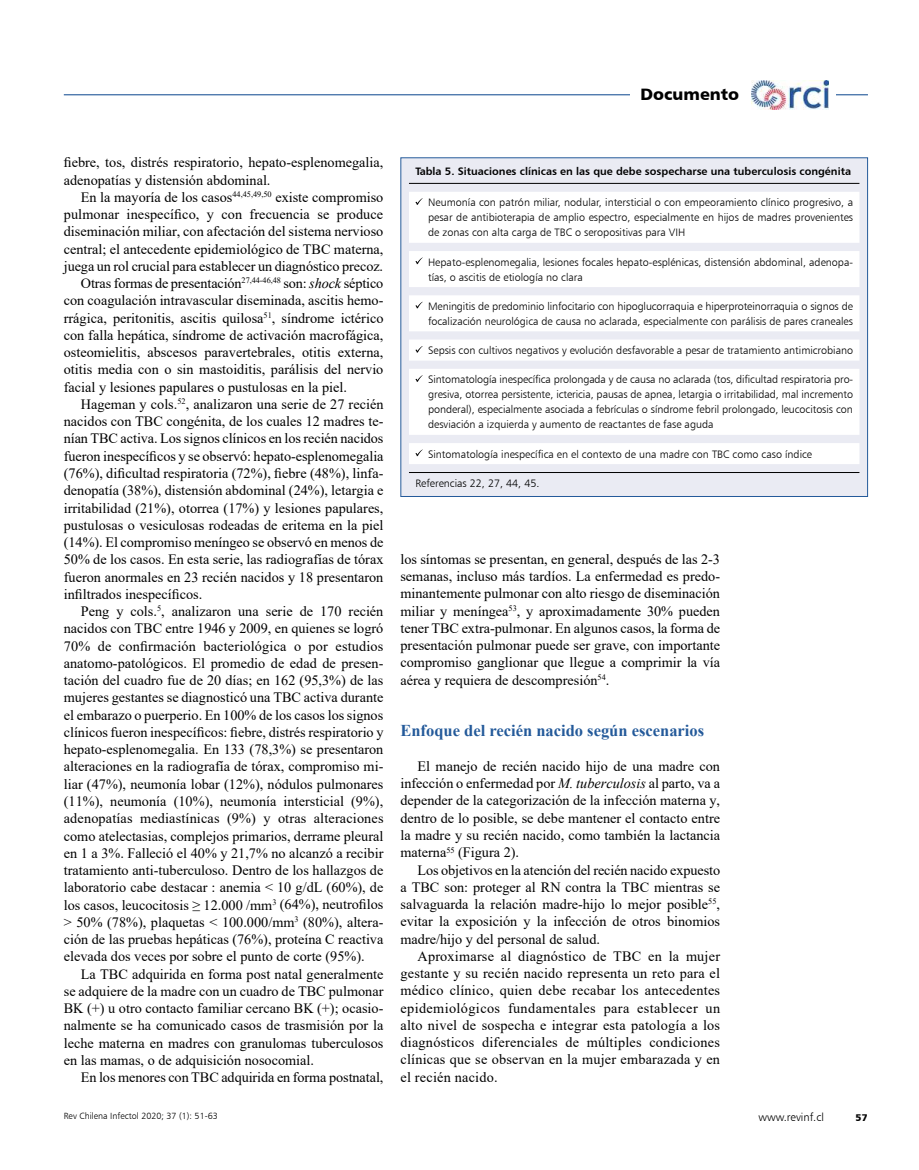
<style>
.page{position:relative;width:919px;height:1170px;background:#fff}
.page>*{position:absolute;margin:0;border:0;box-sizing:border-box;transform-origin:0 0}
.t1{font:700 16.5px "Times New Roman";color:#245a9a}
.t2{font:16.5px "Humanist 777 BT Black B";color:#000}
.t3{font:14.25px/17.2px "Times New Roman";color:#000;text-align:justify}
.t4{font:11.25px "Humanist 777 BT Light B";color:#000}
.t5{font:10.8px/15px "Humanist 777 BT Light B";color:#000;text-align:justify}
.t6{font:10.8px "Humanist 777 BT Bold B";color:#000}
.t7{font:9.75px "Humanist 777 BT Black B";color:#000}
.t8{font:9px "Humanist 777 BT Light B";color:#000}
.s1{font-style:italic}
</style>
<div class="page">
<hr style="left:64px;top:94px;width:803px;height:1px;background:#245a9a">
<div style="left:744px;top:80px;width:92px;height:30px;background:#fff"></div>
<img style="left:751px;top:80px;width:77px;height:29px">
<div style="left:630px;top:79px;width:119px;height:30px;background:#fff"></div>
<div style="left:401px;top:158px;width:466px;height:338px;background:#eaebf3"></div>
<svg style="left:409px;top:192px;width:450px;height:272px;fill:#fff"></svg>
<hr style="left:409px;top:183px;width:450px;height:1px;background:#000">
<hr style="left:409px;top:472px;width:450px;height:1px;background:#000">
<svg style="left:415px;top:198px;width:7px;height:7px"></svg>
<svg style="left:415px;top:257px;width:7px;height:7px"></svg>
<svg style="left:415px;top:302px;width:7px;height:6px"></svg>
<svg style="left:415px;top:346px;width:7px;height:7px"></svg>
<svg style="left:415px;top:375px;width:7px;height:7px"></svg>
<svg style="left:415px;top:449px;width:7px;height:7px"></svg>
<p class="t2" style="left:640px;top:84px;width:100px">Documento</p>
<p class="t3" style="left:64px;top:153px;width:321px">fiebre, tos, distrés respiratorio, hepato-esplenomegalia, adenopatías y distensión abdominal.</p>
<p class="t3" style="left:81px;top:188px;width:304px">En la mayoría de los casos<sup>44,45,49,50</sup> existe compromiso</p>
<p class="t3" style="left:64px;top:205px;width:321px">pulmonar inespecífico, y con frecuencia se produce</p>
<p class="t3" style="left:64px;top:222px;width:321px">diseminación miliar, con afectación del sistema nervioso</p>
<p class="t3" style="left:64px;top:240px;width:321px">central; el antecedente epidemiológico de TBC materna,</p>
<p class="t3" style="left:64px;top:257px;width:321px">juega un rol crucial para establecer un diagnóstico precoz.</p>
<p class="t3" style="left:81px;top:274px;width:304px">Otras formas de presentación<sup>27,44-46,48</sup> son: <span class="s1">shock</span> séptico</p>
<p class="t3" style="left:64px;top:291px;width:321px">con coagulación intravascular diseminada, ascitis hemo-</p>
<p class="t3" style="left:64px;top:309px;width:321px">rrágica, peritonitis, ascitis quilosa<sup>51</sup>, síndrome ictérico</p>
<p class="t3" style="left:64px;top:326px;width:321px">con falla hepática, síndrome de activación macrofágica,</p>
<p class="t3" style="left:64px;top:343px;width:321px">osteomielitis, abscesos paravertebrales, otitis externa,</p>
<p class="t3" style="left:64px;top:360px;width:321px">otitis media con o sin mastoiditis, parálisis del nervio</p>
<p class="t3" style="left:64px;top:378px;width:284px">facial y lesiones papulares o pustulosas en la piel.</p>
<p class="t3" style="left:81px;top:395px;width:304px">Hageman y cols.<sup>52</sup>, analizaron una serie de 27 recién</p>
<p class="t3" style="left:64px;top:412px;width:321px">nacidos con TBC congénita, de los cuales 12 madres te-</p>
<p class="t3" style="left:64px;top:429px;width:321px">nían TBC activa. Los signos clínicos en los recién nacidos</p>
<p class="t3" style="left:64px;top:447px;width:321px">fueron inespecíficos y se observó: hepato-esplenomegalia</p>
<p class="t3" style="left:64px;top:464px;width:321px">(76%), dificultad respiratoria (72%), fiebre (48%), linfa-</p>
<p class="t3" style="left:64px;top:481px;width:321px">denopatía (38%), distensión abdominal (24%), letargia e</p>
<p class="t3" style="left:64px;top:498px;width:321px">irritabilidad (21%), otorrea (17%) y lesiones papulares,</p>
<p class="t3" style="left:64px;top:516px;width:321px">pustulosas o vesiculosas rodeadas de eritema en la piel</p>
<p class="t3" style="left:64px;top:533px;width:321px">(14%). El compromiso meníngeo se observó en menos de</p>
<p class="t3" style="left:64px;top:550px;width:321px">50% de los casos. En esta serie, las radiografías de tórax</p>
<p class="t3" style="left:64px;top:567px;width:321px">fueron anormales en 23 recién nacidos y 18 presentaron</p>
<p class="t3" style="left:64px;top:585px;width:140px">infiltrados inespecíficos.</p>
<p class="t3" style="left:81px;top:602px;width:304px">Peng y cols.<sup>5</sup>, analizaron una serie de 170 recién</p>
<p class="t3" style="left:64px;top:619px;width:321px">nacidos con TBC entre 1946 y 2009, en quienes se logró</p>
<p class="t3" style="left:64px;top:636px;width:321px">70% de confirmación bacteriológica o por estudios</p>
<p class="t3" style="left:64px;top:654px;width:321px">anatomo-patológicos. El promedio de edad de presen-</p>
<p class="t3" style="left:64px;top:671px;width:321px">tación del cuadro fue de 20 días; en 162 (95,3%) de las</p>
<p class="t3" style="left:64px;top:688px;width:321px">mujeres gestantes se diagnosticó una TBC activa durante</p>
<p class="t3" style="left:64px;top:705px;width:321px">el embarazo o puerperio. En 100% de los casos los signos</p>
<p class="t3" style="left:64px;top:723px;width:321px">clínicos fueron inespecíficos: fiebre, distrés respiratorio y</p>
<p class="t3" style="left:64px;top:740px;width:321px">hepato-esplenomegalia. En 133 (78,3%) se presentaron</p>
<p class="t3" style="left:64px;top:757px;width:321px">alteraciones en la radiografía de tórax, compromiso mi-</p>
<p class="t3" style="left:64px;top:774px;width:321px">liar (47%), neumonía lobar (12%), nódulos pulmonares</p>
<p class="t3" style="left:64px;top:792px;width:321px">(11%), neumonía (10%), neumonía intersticial (9%),</p>
<p class="t3" style="left:64px;top:809px;width:321px">adenopatías mediastínicas (9%) y otras alteraciones</p>
<p class="t3" style="left:64px;top:826px;width:321px">como atelectasias, complejos primarios, derrame pleural</p>
<p class="t3" style="left:64px;top:843px;width:321px">en 1 a 3%. Falleció el 40% y 21,7% no alcanzó a recibir</p>
<p class="t3" style="left:64px;top:861px;width:321px">tratamiento anti-tuberculoso. Dentro de los hallazgos de</p>
<p class="t3" style="left:64px;top:878px;width:321px">laboratorio cabe destacar : anemia &lt; 10 g/dL (60%), de</p>
<p class="t3" style="left:64px;top:895px;width:321px">los casos, leucocitosis ≥ 12.000 /mm<sup>3</sup> (64%), neutrofilos</p>
<p class="t3" style="left:64px;top:912px;width:321px">&gt; 50% (78%), plaquetas &lt; 100.000/mm<sup>3</sup> (80%), altera-</p>
<p class="t3" style="left:64px;top:930px;width:321px">ción de las pruebas hepáticas (76%), proteína C reactiva</p>
<p class="t3" style="left:64px;top:947px;width:302px">elevada dos veces por sobre el punto de corte (95%).</p>
<p class="t3" style="left:81px;top:964px;width:304px">La TBC adquirida en forma post natal generalmente</p>
<p class="t3" style="left:64px;top:981px;width:321px">se adquiere de la madre con un cuadro de TBC pulmonar</p>
<p class="t3" style="left:64px;top:999px;width:321px">BK (+) u otro contacto familiar cercano BK (+); ocasio-</p>
<p class="t3" style="left:64px;top:1016px;width:321px">nalmente se ha comunicado casos de trasmisión por la</p>
<p class="t3" style="left:64px;top:1033px;width:321px">leche materna en madres con granulomas tuberculosos</p>
<p class="t3" style="left:64px;top:1050px;width:252px">en las mamas, o de adquisición nosocomial.</p>
<p class="t3" style="left:81px;top:1068px;width:304px">En los menores con TBC adquirida en forma postnatal,</p>
<p class="t8" style="left:64px;top:1110px;width:155px">Rev Chilena Infectol 2020; 37 (1): 51-63</p>
<p class="t6" style="left:415px;top:164px;width:437px">Tabla 5. Situaciones clínicas en las que debe sospecharse una tuberculosis congénita</p>
<p class="t5" style="left:428px;top:195px;width:426px">Neumonía con patrón miliar, nodular, intersticial o con empeoramiento clínico progresivo, a pesar de antibioterapia de amplio espectro, especialmente en hijos de madres provenientes de zonas con alta carga de TBC o seropositivas para VIH</p>
<p class="t5" style="left:428px;top:254px;width:426px">Hepato-esplenomegalia, lesiones focales hepato-esplénicas, distensión abdominal, adenopa&shy;tías, o ascitis de etiología no clara</p>
<p class="t5" style="left:428px;top:298px;width:426px">Meningitis de predominio linfocitario con hipoglucorraquia e hiperproteinorraquia o signos de focalización neurológica de causa no aclarada, especialmente con parálisis de pares craneales</p>
<p class="t5" style="left:428px;top:343px;width:426px">Sepsis con cultivos negativos y evolución desfavorable a pesar de tratamiento antimicrobiano</p>
<p class="t5" style="left:428px;top:372px;width:426px">Sintomatología inespecífica prolongada y de causa no aclarada (tos, dificultad respiratoria pro&shy;gresiva, otorrea persistente, ictericia, pausas de apnea, letargia o irritabilidad, mal incremento ponderal), especialmente asociada a febrículas o síndrome febril prolongado, leucocitosis con desviación a izquierda y aumento de reactantes de fase aguda</p>
<p class="t5" style="left:428px;top:446px;width:385px">Sintomatología inespecífica en el contexto de una madre con TBC como caso índice</p>
<p class="t5" style="left:415px;top:475px;width:126px">Referencias 22, 27, 44, 45.</p>
<p class="t3" style="left:400px;top:550px;width:321px">los síntomas se presentan, en general, después de las 2-3 semanas, incluso más tardíos. La enfermedad es predo&shy;minantemente pulmonar con alto riesgo de diseminación miliar y meníngea<sup>53</sup>, y aproximadamente 30% pueden tener TBC extra-pulmonar. En algunos casos, la forma de presentación pulmonar puede ser grave, con importante compromiso ganglionar que llegue a comprimir la vía aérea y requiera de descompresión<sup>54</sup>.</p>
<p class="t1" style="left:400px;top:719px;width:305px">Enfoque del recién nacido según escenarios</p>
<p class="t3" style="left:400px;top:757px;width:321px;text-indent:17px">El manejo de recién nacido hijo de una madre con infección o enfermedad por <span class="s1">M. tuberculosis</span> al parto, va a depender de la categorización de la infección materna y, dentro de lo posible, se debe mantener el contacto entre la madre y su recién nacido, como también la lactancia materna<sup>55</sup> (Figura 2).</p>
<p class="t3" style="left:400px;top:860px;width:321px;text-indent:17px">Los objetivos en la atención del recién nacido expuesto a TBC son: proteger al RN contra la TBC mientras se salvaguarda la relación madre-hijo lo mejor posible<sup>55</sup>, evitar la exposición y la infección de otros binomios madre/hijo y del personal de salud.</p>
<p class="t3" style="left:400px;top:946px;width:321px;text-indent:17px">Aproximarse al diagnóstico de TBC en la mujer gestante y su recién nacido representa un reto para el médico clínico, quien debe recabar los antecedentes epidemiológicos fundamentales para establecer un alto nivel de sospecha e integrar esta patología a los diagnósticos diferenciales de múltiples condiciones clínicas que se observan en la mujer embarazada y en el recién nacido.</p>
<p class="t4" style="left:758px;top:1110px;width:67px">www.revinf.cl</p>
<p class="t7" style="left:855px;top:1111px;width:14px">57</p>
</div>
